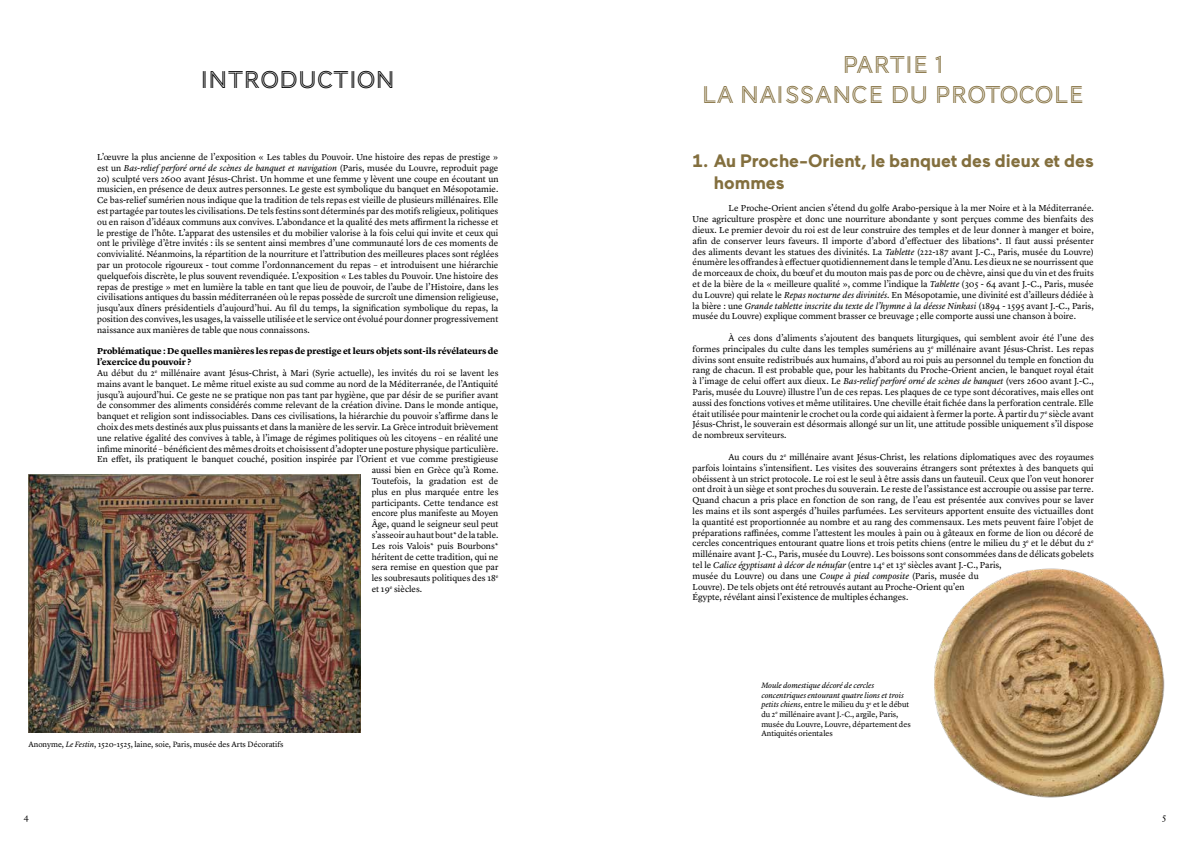
<style>
.page{position:relative;width:1191px;height:842px;background:#fff}
.page>*{position:absolute;margin:0;border:0;box-sizing:border-box;transform-origin:0 0}
.t1{font:25px/30px "AW Conqueror Std Inline";color:#836f3e;text-align:center}
.t2{font:25px "AW Conqueror Std Inline";color:#000}
.t3{font:700 18px/21.6px "Maax";color:#836f3e}
.t4{font:9px/10.8px "Lyon Text";color:#000;text-align:justify}
.t5{font:700 9px "Lyon Text";letter-spacing:-.005em;color:#000}
.t6{font:8px/9.6px "Lyon Text";color:#000}
.s1{font-style:italic}
</style>
<div class="page">
<img style="left:28px;top:475px;width:332px;height:257px">
<img style="left:934px;top:568px;width:231px;height:230px">
<h1 class="t2" style="left:200px;top:66px;width:196px">INTRODUCTION</h1>
<p class="t4" style="left:97px;top:151px;width:403px">L’œuvre la plus ancienne de l’exposition « Les tables du Pouvoir. Une histoire des repas de prestige » est un <span class="s1">Bas-relief perforé orné de scènes de banquet et navigation</span> (Paris, musée du Louvre, reproduit page</p>
<p class="t4" style="left:97px;top:172px;width:403px">20) sculpté vers 2600 avant Jésus-Christ. Un homme et une femme y lèvent une coupe en écoutant un musicien, en présence de deux autres personnes. Le geste est symbolique du banquet en Mésopotamie.<br>Ce bas-relief sumérien nous indique que la tradition de tels repas est vieille de plusieurs millénaires. Elle est partagée par toutes les civilisations. De tels festins sont déterminés par des motifs religieux, politiques ou en raison d’idéaux communs aux convives. L’abondance et la qualité des mets affirment la richesse et le prestige de l’hôte. L’apparat des ustensiles et du mobilier valorise à la fois celui qui invite et ceux qui ont le privilège d’être invités : ils se sentent ainsi membres d’une communauté lors de ces moments de convivialité. Néanmoins, la répartition de la nourriture et l’attribution des meilleures places sont réglées par un protocole rigoureux - tout comme l’ordonnancement du repas – et introduisent une hiérarchie quelquefois discrète, le plus souvent revendiquée. L’exposition « Les tables du Pouvoir. Une histoire des repas de prestige » met en lumière la table en tant que lieu de pouvoir, de l’aube de l’Histoire, dans les civilisations antiques du bassin méditerranéen où le repas possède de surcroît une dimension religieuse, jusqu’aux dîners présidentiels d’aujourd’hui. Au fil du temps, la signification symbolique du repas, la position des convives, les usages, la vaisselle utilisée et le service ont évolué pour donner progressivement naissance aux manières de table que nous connaissons.</p>
<p class="t5" style="left:97px;top:344px;width:403px">Problématique : De quelles manières les repas de prestige et leurs objets sont-ils révélateurs de</p>
<p class="t5" style="left:97px;top:355px;width:95px">l’exercice du pouvoir ?</p>
<p class="t4" style="left:97px;top:367px;width:403px">Au début du 2<sup>e</sup> millénaire avant Jésus-Christ, à Mari (Syrie actuelle), les invités du roi se lavent les</p>
<p class="t4" style="left:97px;top:378px;width:403px">mains avant le banquet. Le même rituel existe au sud comme au nord de la Méditerranée, de l’Antiquité</p>
<p class="t4" style="left:97px;top:388px;width:403px">jusqu’à aujourd’hui. Ce geste ne se pratique non pas tant par hygiène, que par désir de se purifier avant</p>
<p class="t4" style="left:97px;top:399px;width:403px">de consommer des aliments considérés comme relevant de la création divine. Dans le monde antique,</p>
<p class="t4" style="left:97px;top:410px;width:403px">banquet et religion sont indissociables. Dans ces civilisations, la hiérarchie du pouvoir s’affirme dans le</p>
<p class="t4" style="left:97px;top:421px;width:403px">choix des mets destinés aux plus puissants et dans la manière de les servir. La Grèce introduit brièvement</p>
<p class="t4" style="left:97px;top:432px;width:403px">une relative égalité des convives à table, à l’image de régimes politiques où les citoyens – en réalité une</p>
<p class="t4" style="left:97px;top:442px;width:403px">infime minorité – bénéficient des mêmes droits et choisissent d’adopter une posture physique particulière.</p>
<p class="t4" style="left:97px;top:453px;width:403px">En effet, ils pratiquent le banquet couché, position inspirée par l’Orient et vue comme prestigieuse</p>
<p class="t4" style="left:372px;top:464px;width:128px">aussi bien en Grèce qu’à Rome.</p>
<p class="t4" style="left:372px;top:475px;width:128px">Toutefois, la gradation est de</p>
<p class="t4" style="left:372px;top:486px;width:128px">plus en plus marquée entre les</p>
<p class="t4" style="left:372px;top:496px;width:128px">participants. Cette tendance est</p>
<p class="t4" style="left:372px;top:507px;width:128px">encore plus manifeste au Moyen</p>
<p class="t4" style="left:372px;top:518px;width:128px">Âge, quand le seigneur seul peut</p>
<p class="t4" style="left:372px;top:529px;width:128px">s’asseoir au haut bout* de la table.</p>
<p class="t4" style="left:372px;top:540px;width:128px">Les rois Valois* puis Bourbons*</p>
<p class="t4" style="left:372px;top:550px;width:128px">héritent de cette tradition, qui ne</p>
<p class="t4" style="left:372px;top:561px;width:128px">sera remise en question que par</p>
<p class="t4" style="left:372px;top:572px;width:128px">les soubresauts politiques des 18<sup>e</sup></p>
<p class="t4" style="left:372px;top:583px;width:52px">et 19<sup>e</sup> siècles.</p>
<p class="t6" style="left:28px;top:739px;width:257px">Anonyme, <span class="s1">Le Festin</span>, 1520-1525, laine, soie, Paris, musée des Arts Décoratifs</p>
<h1 class="t1" style="left:702px;top:50px;width:384px">PARTIE 1<br>LA NAISSANCE DU PROTOCOLE</h1>
<h2 class="t3" style="left:714px;top:150px;width:381px;text-indent:-21px">1. Au Proche-Orient, le banquet des dieux et des hommes</h2>
<p class="t4" style="left:692px;top:202px;width:403px;text-indent:36px">Le Proche-Orient ancien s’étend du golfe Arabo-persique à la mer Noire et à la Méditerranée.<br>Une agriculture prospère et donc une nourriture abondante y sont perçues comme des bienfaits des dieux. Le premier devoir du roi est de leur construire des temples et de leur donner à manger et boire, afin de conserver leurs faveurs. Il importe d’abord d’effectuer des libations*. Il faut aussi présenter des aliments devant les statues des divinités. La <span class="s1">Tablette</span> (222-187 avant J.-C., Paris, musée du Louvre) énumère les offrandes à effectuer quotidiennement dans le temple d’Anu. Les dieux ne se nourrissent que de morceaux de choix, du bœuf et du mouton mais pas de porc ou de chèvre, ainsi que du vin et des fruits et de la bière de la « meilleure qualité », comme l’indique la <span class="s1">Tablette</span> (305 - 64 avant J.-C., Paris, musée du Louvre) qui relate le <span class="s1">Repas nocturne des divinités</span>. En Mésopotamie, une divinité est d’ailleurs dédiée à la bière : une <span class="s1">Grande tablette inscrite du texte de l’hymne à la déesse Ninkasi</span> (1894 - 1595 avant J.-C., Paris, musée du Louvre) explique comment brasser ce breuvage ; elle comporte aussi une chanson à boire.</p>
<p class="t4" style="left:692px;top:332px;width:403px;text-indent:36px">À ces dons d’aliments s’ajoutent des banquets liturgiques, qui semblent avoir été l’une des formes principales du culte dans les temples sumériens au 3<sup>e</sup> millénaire avant Jésus-Christ. Les repas divins sont ensuite redistribués aux humains, d’abord au roi puis au personnel du temple en fonction du rang de chacun. Il est probable que, pour les habitants du Proche-Orient ancien, le banquet royal était à l’image de celui offert aux dieux. Le <span class="s1">Bas-relief perforé orné de scènes de banquet</span> (vers 2600 avant J.-C., Paris, musée du Louvre) illustre l’un de ces repas. Les plaques de ce type sont décoratives, mais elles ont aussi des fonctions votives et même utilitaires. Une cheville était fichée dans la perforation centrale. Elle était utilisée pour maintenir le crochet ou la corde qui aidaient à fermer la porte. À partir du 7<sup>e</sup> siècle avant Jésus-Christ, le souverain est désormais allongé sur un lit, une attitude possible uniquement s’il dispose de nombreux serviteurs.</p>
<p class="t4" style="left:692px;top:451px;width:403px;text-align:left;text-indent:36px">Au cours du 2<sup>e</sup> millénaire avant Jésus-Christ, les relations diplomatiques avec des royaumes parfois lointains s’intensifient. Les visites des souverains étrangers sont prétextes à des banquets qui obéissent à un strict protocole. Le roi est le seul à être assis dans un fauteuil. Ceux que l’on veut honorer ont droit à un siège et sont proches du souverain. Le reste de l’assistance est accroupie ou assise par terre.<br>Quand chacun a pris place en fonction de son rang, de l’eau est présentée aux convives pour se laver les mains et ils sont aspergés d’huiles parfumées. Les serviteurs apportent ensuite des victuailles dont la quantité est proportionnée au nombre et au rang des commensaux. Les mets peuvent faire l’objet de préparations raffinées, comme l’attestent les moules à pain ou à gâteaux en forme de lion ou décoré de cercles concentriques entourant quatre lions et trois petits chiens (entre le milieu du 3<sup>e</sup> et le début du 2<sup>e </sup>millénaire avant J.-C., Paris, musée du Louvre). Les boissons sont consommées dans de délicats gobelets tel le <span class="s1">Calice égyptisant à décor de nénufar</span> (entre 14<sup>e</sup> et 13<sup>e</sup> siècles avant J.-C., Paris,<br>musée du Louvre) ou dans une <span class="s1">Coupe à pied composite</span> (Paris, musée du<br>Louvre). De tels objets ont été retrouvés autant au Proche-Orient qu’en<br>Égypte, révélant ainsi l’existence de multiples échanges.</p>
<p class="t6" style="left:761px;top:680px;width:151px"><span class="s1">Moule domestique décoré de cercles concentriques entourant quatre lions et trois petits chiens</span>, entre le milieu du 3<sup>e</sup> et le début du 2<sup>e</sup> millénaire avant J.-C., argile, Paris, musée du Louvre, Louvre, département des Antiquités orientales</p>
<p class="t4" style="left:24px;top:811px;width:6px">4</p>
<p class="t4" style="left:1162px;top:811px;width:5px">5</p>
</div>
